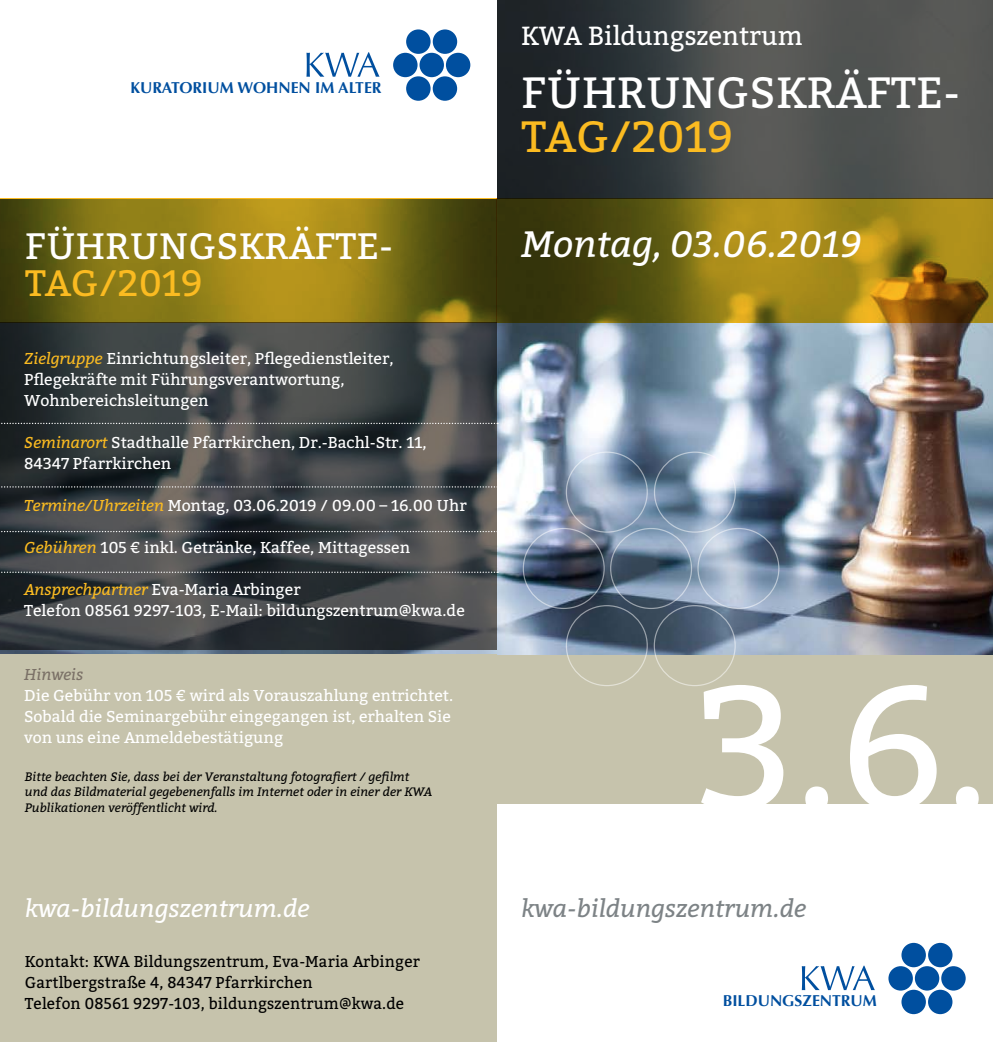
<style>
.page{position:relative;width:993px;height:1042px;background:#fff}
.page>*{position:absolute;margin:0;border:0;box-sizing:border-box;transform-origin:0 0}
.t1{font:175px "Bitter";color:#fff}
.t2{font:43.75px "Bitter";letter-spacing:.01em;color:#fff}
.t3{font:43.75px "Bitter";color:#fbbb21}
.t4{font:italic 36.75px "Bitter";color:#fff}
.t5{font:36.75px "Bitter";letter-spacing:.01em;color:#fff}
.t6{font:36.75px "Bitter";color:#fbbb21}
.t7{font:26.25px "Bitter";color:#fff}
.t8{font:italic 24.5px "Bitter";color:#7d8386}
.t9{font:italic 24.5px "Bitter";color:#fff}
.t10{font:15.75px/21px "Bitter";color:#fff}
.t11{font:15.75px/21px "Bitter";letter-spacing:.01em;color:#000}
.t12{font:700 15.75px "Optima";color:#004f9f}
.t13{font:italic 15.75px "Bitter";color:#7a7066}
.t14{font:italic 12.25px/15.8px "Bitter";letter-spacing:.005em;color:#000}
.s1{font-style:italic;color:#fbbb21}
</style>
<div class="page">
<img style="left:0;top:322px;width:992px;height:333px">
<svg style="left:801px;top:965px;width:73px;height:25px"></svg>
<div style="left:901px;top:943px;width:24px;height:24px;background:#004f9f;border-radius:50%"></div>
<div style="left:888px;top:966px;width:24px;height:24px;background:#004f9f;border-radius:50%"></div>
<div style="left:927px;top:943px;width:25px;height:24px;background:#004f9f;border-radius:50%"></div>
<div style="left:914px;top:966px;width:24px;height:24px;background:#004f9f;border-radius:50%"></div>
<div style="left:940px;top:966px;width:25px;height:24px;background:#004f9f;border-radius:50%"></div>
<div style="left:901px;top:989px;width:24px;height:25px;background:#004f9f;border-radius:50%"></div>
<div style="left:927px;top:989px;width:25px;height:25px;background:#004f9f;border-radius:50%"></div>
<div style="left:496px;top:655px;width:496px;height:149px;background:#c6c3ac"></div>
<svg style="left:497px;top:0;width:495px;height:198px;background:#414545"></svg>
<svg style="left:0;top:322px;width:496px;height:328px;background:#3e4244"></svg>
<div style="left:565px;top:451px;width:82px;height:82px;border:1px solid #fff;border-radius:50%"></div>
<div style="left:522px;top:528px;width:82px;height:81px;border:1px solid #fff;border-radius:50%"></div>
<div style="left:653px;top:451px;width:82px;height:82px;border:1px solid #fff;border-radius:50%"></div>
<div style="left:610px;top:528px;width:82px;height:81px;border:1px solid #fff;border-radius:50%"></div>
<div style="left:697px;top:528px;width:82px;height:81px;border:1px solid #fff;border-radius:50%"></div>
<div style="left:565px;top:605px;width:82px;height:81px;border:1px solid #fff;border-radius:50%"></div>
<div style="left:653px;top:605px;width:82px;height:81px;border:1px solid #fff;border-radius:50%"></div>
<svg style="left:306px;top:52px;width:73px;height:25px"></svg>
<div style="left:406px;top:29px;width:24px;height:25px;background:#004f9f;border-radius:50%"></div>
<div style="left:393px;top:53px;width:24px;height:24px;background:#004f9f;border-radius:50%"></div>
<div style="left:432px;top:29px;width:25px;height:25px;background:#004f9f;border-radius:50%"></div>
<div style="left:419px;top:53px;width:25px;height:24px;background:#004f9f;border-radius:50%"></div>
<div style="left:446px;top:53px;width:24px;height:24px;background:#004f9f;border-radius:50%"></div>
<div style="left:406px;top:76px;width:24px;height:25px;background:#004f9f;border-radius:50%"></div>
<div style="left:432px;top:76px;width:25px;height:25px;background:#004f9f;border-radius:50%"></div>
<div style="left:0;top:655px;width:496px;height:387px;background:#c6c3ac"></div>
<svg style="left:0;top:423px;width:498px;height:1px"></svg>
<svg style="left:0;top:486px;width:498px;height:1px"></svg>
<svg style="left:0;top:531px;width:498px;height:1px"></svg>
<svg style="left:0;top:571px;width:498px;height:2px"></svg>
<svg style="left:496px;top:198px;width:496px;height:124px;background:#7f6a14"></svg>
<svg style="left:0;top:198px;width:496px;height:124px;background:#837316"></svg>
<p class="t12" style="left:130px;top:78px;width:252px">KURATORIUM WOHNEN IM ALTER</p>
<h3 class="t5" style="left:25px;top:220px;width:369px">Führungskräfte-</h3>
<h3 class="t6" style="left:25px;top:256px;width:179px">tag/2019</h3>
<p class="t10" style="left:24px;top:348px;width:371px"><span class="s1">Zielgruppe</span> Einrichtungsleiter, Pflegedienstleiter,<br>Pflegekräfte mit Führungsverantwortung,<br>Wohnbereichsleitungen</p>
<p class="t10" style="left:24px;top:432px;width:404px"><span class="s1">Seminarort</span> Stadthalle Pfarrkirchen, Dr.-Bachl-Str. 11,<br>84347 Pfarrkirchen</p>
<p class="t10" style="left:24px;top:495px;width:444px"><span class="s1">Termine/Uhrzeiten</span> Montag, 03.06.2019 / 09.00 – 16.00 Uhr</p>
<p class="t10" style="left:24px;top:537px;width:387px"><span class="s1">Gebühren</span> 105 € inkl. Getränke, Kaffee, Mittagessen</p>
<p class="t10" style="left:24px;top:579px;width:442px"><span class="s1">Ansprechpartner</span> Eva-Maria Arbinger<br>Telefon 08561 9297-103, E-Mail: bildungszentrum@kwa.de</p>
<p class="t13" style="left:24px;top:663px;width:60px">Hinweis</p>
<p class="t10" style="left:24px;top:684px;width:430px">Die Gebühr von 105 € wird als Vorauszahlung entrichtet.<br>Sobald die Seminargebühr eingegangen ist, erhalten Sie von uns eine Anmeldebestätigung</p>
<p class="t14" style="left:25px;top:768px;width:409px">Bitte beachten Sie, dass bei der Veranstaltung fotografiert / gefilmt und das Bildmaterial gegebenenfalls im Internet oder in einer der KWA<br>Publikationen veröffentlicht wird.</p>
<h3 class="t9" style="left:25px;top:891px;width:286px">kwa-bildungszentrum.de</h3>
<p class="t11" style="left:25px;top:950px;width:396px">Kontakt: KWA Bildungszentrum, Eva-Maria Arbinger<br>Gartlbergstraße 4, 84347 Pfarrkirchen<br>Telefon 08561 9297-103, bildungszentrum@kwa.de</p>
<h3 class="t7" style="left:521px;top:17px;width:283px">KWA Bildungszentrum</h3>
<h2 class="t2" style="left:521px;top:61px;width:439px">Führungskräfte-</h2>
<h2 class="t3" style="left:521px;top:105px;width:213px">tag/2019</h2>
<h3 class="t4" style="left:521px;top:218px;width:343px">Montag, 03.06.2019</h3>
<h1 class="t1" style="left:697px;top:622px;width:294px">3.6.</h1>
<h3 class="t8" style="left:521px;top:891px;width:286px">kwa-bildungszentrum.de</h3>
<p class="t12" style="left:722px;top:991px;width:156px">BILDUNGSZENTRUM</p>
</div>
